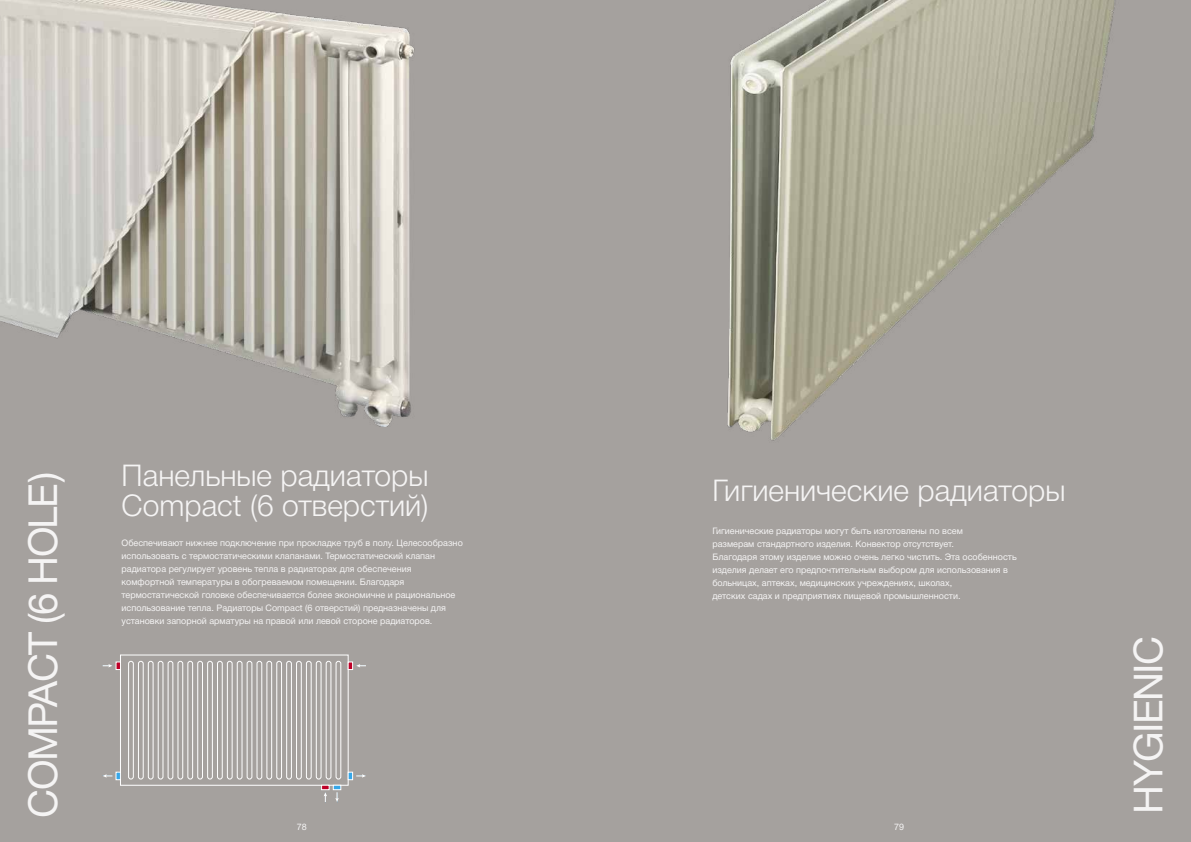
<style>
.page{position:relative;width:1191px;height:842px;background:#a5a19e}
.page>*{position:absolute;margin:0;border:0;box-sizing:border-box;transform-origin:0 0}
.t1{font:40.1px "Helvetica Neue Cyr";letter-spacing:-.04em;color:#f5f4f4}
.t2{font:300 30px/30px "Helvetica Neue Cyr";color:#f5f4f4}
.t3{font:9px/13px "Helvetica Neue Cyr";color:#f5f4f4}
</style>
<div class="page">
<img style="left:0;top:0;width:414px;height:427px">
<img style="left:727px;top:0;width:389px;height:441px">
<div style="left:120px;top:655px;width:228px;height:130px;border:1px solid #fff"></div>
<div style="left:321px;top:785px;width:8px;height:5px;background:#be0027"></div>
<div style="left:321px;top:785px;width:8px;height:5px;border:1px solid #fff"></div>
<div style="left:333px;top:785px;width:8px;height:5px;background:#36a7e9"></div>
<div style="left:333px;top:785px;width:8px;height:5px;border:1px solid #fff"></div>
<div style="left:348px;top:662px;width:5px;height:8px;border:1px solid #fff"></div>
<div style="left:116px;top:772px;width:5px;height:8px;border:1px solid #fff"></div>
<div style="left:116px;top:662px;width:5px;height:8px;border:1px solid #fff"></div>
<svg style="left:348px;top:772px;width:18px;height:8px"></svg>
<svg style="left:103px;top:772px;width:17px;height:8px"></svg>
<svg style="left:348px;top:662px;width:18px;height:7px"></svg>
<svg style="left:103px;top:662px;width:17px;height:7px"></svg>
<svg style="left:324px;top:792px;width:3px;height:10px"></svg>
<svg style="left:335px;top:792px;width:4px;height:10px"></svg>
<div style="left:128px;top:661px;width:6px;height:118px;border:1px solid #fff;border-radius:2px"></div>
<div style="left:138px;top:661px;width:6px;height:118px;border:1px solid #fff;border-radius:2px"></div>
<div style="left:148px;top:661px;width:5px;height:118px;border:1px solid #fff;border-radius:2px"></div>
<div style="left:158px;top:661px;width:5px;height:118px;border:1px solid #fff;border-radius:2px"></div>
<div style="left:168px;top:661px;width:5px;height:118px;border:1px solid #fff;border-radius:2px"></div>
<div style="left:178px;top:661px;width:5px;height:118px;border:1px solid #fff;border-radius:2px"></div>
<div style="left:187px;top:661px;width:6px;height:118px;border:1px solid #fff;border-radius:2px"></div>
<div style="left:197px;top:661px;width:6px;height:118px;border:1px solid #fff;border-radius:2px"></div>
<div style="left:207px;top:661px;width:6px;height:118px;border:1px solid #fff;border-radius:2px"></div>
<div style="left:217px;top:661px;width:6px;height:118px;border:1px solid #fff;border-radius:2px"></div>
<div style="left:227px;top:661px;width:5px;height:118px;border:1px solid #fff;border-radius:2px"></div>
<div style="left:237px;top:661px;width:5px;height:118px;border:1px solid #fff;border-radius:2px"></div>
<div style="left:247px;top:661px;width:5px;height:118px;border:1px solid #fff;border-radius:2px"></div>
<div style="left:257px;top:661px;width:5px;height:118px;border:1px solid #fff;border-radius:2px"></div>
<div style="left:266px;top:661px;width:6px;height:118px;border:1px solid #fff;border-radius:2px"></div>
<div style="left:276px;top:661px;width:6px;height:118px;border:1px solid #fff;border-radius:2px"></div>
<div style="left:286px;top:661px;width:6px;height:118px;border:1px solid #fff;border-radius:2px"></div>
<div style="left:296px;top:661px;width:6px;height:118px;border:1px solid #fff;border-radius:2px"></div>
<div style="left:306px;top:661px;width:5px;height:118px;border:1px solid #fff;border-radius:2px"></div>
<div style="left:316px;top:661px;width:5px;height:118px;border:1px solid #fff;border-radius:2px"></div>
<div style="left:326px;top:661px;width:5px;height:118px;border:1px solid #fff;border-radius:2px"></div>
<div style="left:336px;top:661px;width:5px;height:118px;border:1px solid #fff;border-radius:2px"></div>
<h1 class="t1" style="left:21px;top:818px;width:347px;rotate:-90deg">COMPACT (6 HOLE)</h1>
<h2 class="t2" style="left:122px;top:460px;width:308px">Панельные радиаторы<br>Compact (6 отверстий)</h2>
<h2 class="t2" style="left:712px;top:475px;width:354px">Гигиенические радиаторы</h2>
<p class="t3" style="left:122px;top:536px;width:343px">Обеспечивают нижнее подключение при прокладке труб в полу. Целесообразно использовать с термостатическими клапанами. Термостатический клапан радиатора регулирует уровень тепла в радиаторах для обеспечения комфортной температуры в обогреваемом помещении. Благодаря термостатической головке обеспечивается более экономичне и рациональное использование тепла. Радиаторы Compact (6 отверстий) предназначены для установки запорной арматуры на правой или левой стороне радиаторов.</p>
<p class="t3" style="left:712px;top:525px;width:306px">Гигиенические радиаторы могут быть изготовлены по всем<br>размерам стандартного изделия. Конвектор отсутствует.<br>Благодаря этому изделие можно очень легко чистить. Эта особенность изделия делает его предпочтительным выбором для использования в больницах, аптеках, медицинских учреждениях, школах,<br>детских садах и предприятиях пищевой промышленности.</p>
<p class="t3" style="left:297px;top:820px;width:12px">78</p>
<p class="t3" style="left:894px;top:820px;width:12px">79</p>
<h1 class="t1" style="left:1126px;top:814px;width:179px;rotate:-90deg">HYGIENIC</h1>
</div>
